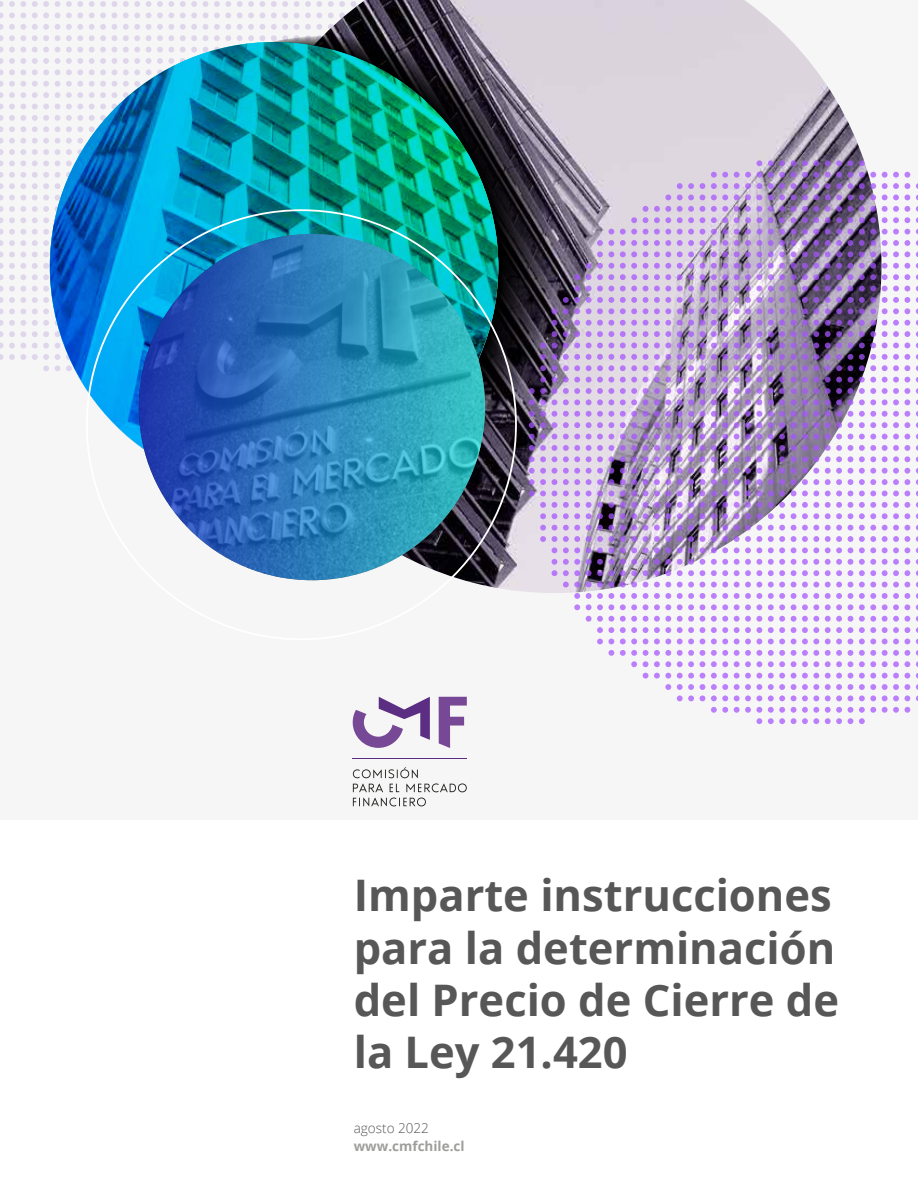
<style>
.page{position:relative;width:918px;height:1188px;background:#fff}
.page>*{position:absolute;margin:0;border:0;box-sizing:border-box;transform-origin:0 0}
.t1{font:700 43.5px/52.2px "Open Sans";color:#575757}
.t2{font:700 13.5px "Open Sans";color:#9e9e9c}
.t3{font:300 13.5px "Open Sans";color:#575757}
</style>
<div class="page">
<div style="left:0;top:0;width:918px;height:819px;background:#f6f6f6"></div>
<svg style="left:0;top:1px;width:228px;height:370px"></svg>
<hr style="left:353px;top:758px;width:114px;height:1px;background:#5b2d83">
<svg style="left:353px;top:767px;width:114px;height:25px"></svg>
<svg style="left:353px;top:798px;width:73px;height:8px"></svg>
<svg style="left:353px;top:697px;width:77px;height:51px"></svg>
<svg style="left:439px;top:697px;width:28px;height:51px"></svg>
<img style="left:228px;top:0;width:636px;height:592px">
<svg style="left:529px;top:160px;width:389px;height:564px"></svg>
<svg style="left:50px;top:42px;width:448px;height:449px;background:#0093a6"></svg>
<img style="left:86px;top:209px;width:431px;height:383px">
<svg style="left:139px;top:234px;width:346px;height:346px;background:#2c7db8"></svg>
<p class="t1" style="left:354px;top:868px;width:487px">Imparte instrucciones para la determinación del Precio de Cierre de la Ley 21.420</p>
<p class="t3" style="left:354px;top:1119px;width:77px">agosto 2022</p>
<p class="t2" style="left:354px;top:1137px;width:112px">www.cmfchile.cl</p>
</div>
